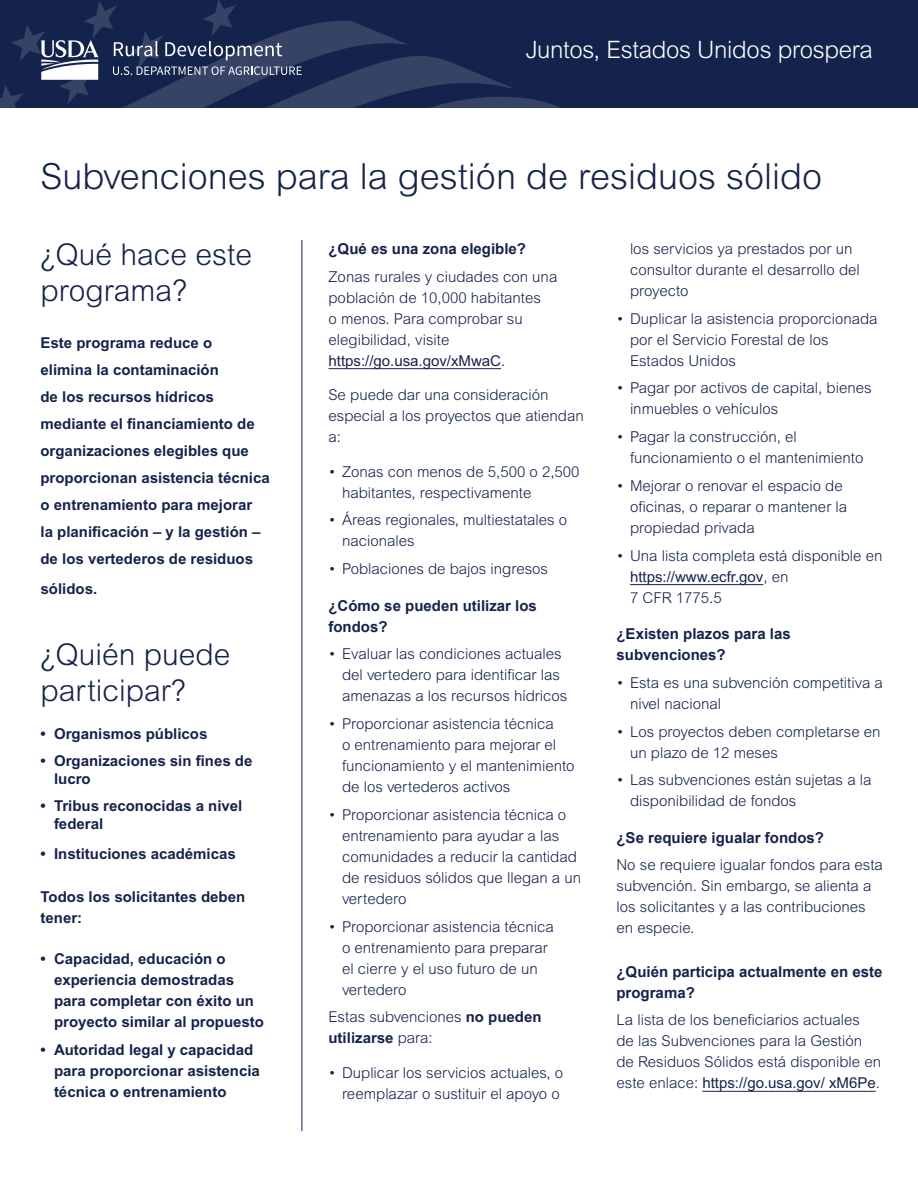
<style>
.page{position:relative;width:918px;height:1188px;background:#fff}
.page>*{position:absolute;margin:0;border:0;box-sizing:border-box;transform-origin:0 0}
.t1{font:300 36px "Arial MT Std";color:#14234b}
.t2{font:300 30px/36px "Arial MT Std";color:#14234b}
.t3{font:300 24px "Arial MT Std";letter-spacing:-.015em;color:#fff}
.t4{font:300 15px/21px "Arial MT Std";color:#14234b}
.List_Intro{font:700 15px/27px "Arial MT Std";color:#14234b}
.t5{font:700 15px/21px "Arial";color:#14234b}
.s1{font-weight:400}
.s2{font-weight:700}
</style>
<div class="page">
<div style="left:0;top:0;width:918px;height:108px;background:#14234b"></div>
<svg style="left:0;top:0;width:560px;height:108px"></svg>
<hr style="left:328px;top:368px;width:173px;height:1px;background:#14234b">
<hr style="left:630px;top:584px;width:133px;height:1px;background:#14234b">
<hr style="left:702px;top:1091px;width:174px;height:1px;background:#14234b">
<hr style="left:302px;top:240px;width:1px;height:891px;background:#14234b">
<h1 class="t3" style="left:526px;top:36px;width:348px">Juntos, Estados Unidos prospera</h1>
<h1 class="t1" style="left:40px;top:155px;width:783px">Subvenciones para la gestión de residuos sólido</h1>
<h2 class="t2" style="left:40px;top:236px;width:213px">¿Qué hace este programa?</h2>
<p class="List_Intro" style="left:40px;top:329px;width:231px">Este programa reduce o<br>elimina la contaminación<br>de los recursos hídricos mediante el financiamiento de organizaciones elegibles que proporcionan asistencia técnica o entrenamiento para mejorar<br>la planificación – y la gestión – de los vertederos de residuos</p>
<p class="List_Intro" style="left:40px;top:575px;width:58px">sólidos.</p>
<h2 class="t2" style="left:40px;top:636px;width:192px">¿Quién puede participar?</h2>
<p class="List_Intro" style="left:40px;top:720px;width:168px">• Organismos públicos</p>
<p class="List_Intro" style="left:54px;top:751px;width:200px;line-height:18px;text-indent:-14px">• Organizaciones sin fines de lucro</p>
<p class="List_Intro" style="left:54px;top:796px;width:190px;line-height:18px;text-indent:-14px">• Tribus reconocidas a nivel federal</p>
<p class="List_Intro" style="left:40px;top:840px;width:197px">• Instituciones académicas</p>
<p class="List_Intro" style="left:40px;top:886px;width:206px;line-height:21px">Todos los solicitantes deben tener:</p>
<p class="List_Intro" style="left:54px;top:948px;width:212px;line-height:21px;text-indent:-14px">• Capacidad, educación o experiencia demostradas para completar con éxito un proyecto similar al propuesto</p>
<p class="List_Intro" style="left:54px;top:1039px;width:207px;line-height:21px;text-indent:-14px">• Autoridad legal y capacidad para proporcionar asistencia técnica o entrenamiento</p>
<h3 class="t5" style="left:328px;top:238px;width:199px">¿Qué es una zona elegible?</h3>
<p class="t4" style="left:328px;top:266px;width:230px">Zonas rurales y ciudades con una población de 10,000 habitantes<br>o menos. Para comprobar su elegibilidad, visite <span class="s1">https://go.usa.gov/xMwaC</span>.</p>
<p class="t4" style="left:328px;top:385px;width:257px">Se puede dar una consideración especial a los proyectos que atiendan a:</p>
<p class="t4" style="left:342px;top:461px;width:239px;text-indent:-14px">• Zonas con menos de 5,500 o 2,500 habitantes, respectivamente</p>
<p class="t4" style="left:342px;top:510px;width:227px;text-indent:-14px">• Áreas regionales, multiestatales o nacionales</p>
<p class="t4" style="left:328px;top:559px;width:221px">• Poblaciones de bajos ingresos</p>
<h3 class="t5" style="left:328px;top:595px;width:210px">¿Cómo se pueden utilizar los fondos?</h3>
<p class="t4" style="left:342px;top:644px;width:227px;text-indent:-14px">• Evaluar las condiciones actuales del vertedero para identificar las amenazas a los recursos hídricos</p>
<p class="t4" style="left:342px;top:713px;width:234px;text-indent:-14px">• Proporcionar asistencia técnica<br>o entrenamiento para mejorar el funcionamiento y el mantenimiento de los vertederos activos</p>
<p class="t4" style="left:342px;top:804px;width:241px;text-indent:-14px">• Proporcionar asistencia técnica o entrenamiento para ayudar a las comunidades a reducir la cantidad de residuos sólidos que llegan a un vertedero</p>
<p class="t4" style="left:342px;top:916px;width:213px;text-indent:-14px">• Proporcionar asistencia técnica o entrenamiento para preparar el cierre y el uso futuro de un vertedero</p>
<p class="t4" style="left:328px;top:1007px;width:215px">Estas subvenciones <span class="s2">no pueden utilizarse</span> para:</p>
<p class="t4" style="left:328px;top:1062px;width:236px;text-align:right">• Duplicar los servicios actuales, o reemplazar o sustituir el apoyo o</p>
<p class="t4" style="left:630px;top:238px;width:231px">los servicios ya prestados por un consultor durante el desarrollo del proyecto</p>
<p class="t4" style="left:630px;top:308px;width:249px;text-indent:-14px">• Duplicar la asistencia proporcionada por el Servicio Forestal de los<br>Estados Unidos</p>
<p class="t4" style="left:630px;top:378px;width:243px;text-indent:-14px">• Pagar por activos de capital, bienes inmuebles o vehículos</p>
<p class="t4" style="left:630px;top:426px;width:235px;text-indent:-14px">• Pagar la construcción, el funcionamiento o el mantenimiento</p>
<p class="t4" style="left:630px;top:475px;width:219px;text-indent:-14px">• Mejorar o renovar el espacio de oficinas, o reparar o mantener la propiedad privada</p>
<p class="t4" style="left:630px;top:545px;width:254px;text-indent:-14px">• Una lista completa está disponible en <span class="s1">https://www.ecfr.gov</span>, en<br>7 CFR 1775.5</p>
<h3 class="t5" style="left:616px;top:623px;width:176px">¿Existen plazos para las subvenciones?</h3>
<p class="t4" style="left:630px;top:672px;width:254px;text-indent:-14px">• Esta es una subvención competitiva a nivel nacional</p>
<p class="t4" style="left:630px;top:721px;width:252px;text-indent:-14px">• Los proyectos deben completarse en un plazo de 12 meses</p>
<p class="t4" style="left:630px;top:770px;width:243px;text-indent:-14px">• Las subvenciones están sujetas a la disponibilidad de fondos</p>
<h3 class="t5" style="left:616px;top:827px;width:209px">¿Se requiere igualar fondos?</h3>
<p class="t4" style="left:616px;top:855px;width:268px">No se requiere igualar fondos para esta subvención. Sin embargo, se alienta a los solicitantes y a las contribuciones en especie.</p>
<h3 class="t5" style="left:616px;top:961px;width:267px">¿Quién participa actualmente en este programa?</h3>
<p class="t4" style="left:616px;top:1010px;width:266px">La lista de los beneficiarios actuales de las Subvenciones para la Gestión de Residuos Sólidos está disponible en este enlace: <span class="s1">https://go.usa.gov/ xM6Pe</span>.</p>
</div>
